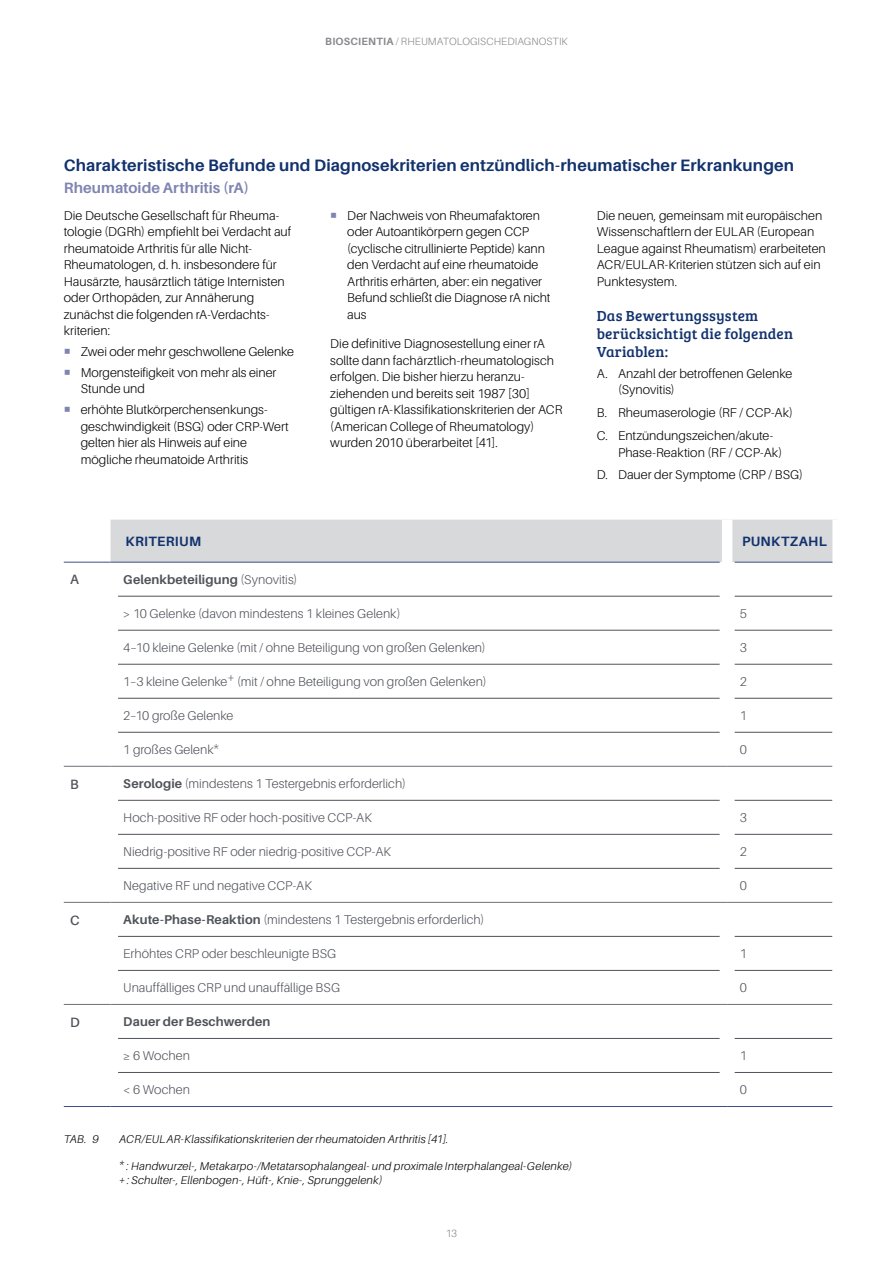
<style>
.page{position:relative;width:893px;height:1263px;background:#fff}
.page>*{position:absolute;margin:0;border:0;box-sizing:border-box;transform-origin:0 0}
.Fliesstext_Headline{font:700 16.5px "Aileron";letter-spacing:.01em;color:#12326e}
.Fliesstext_Headline_3__Ebene{font:15px/18px "Bree Serif";letter-spacing:.015em;color:#12326e}
.Fliesstext_Headline_2__Ebene{font:700 15px "Aileron";color:#8085b0}
.Tabelle_Kopfzeile{font:700 13.5px "Aileron";letter-spacing:.025em;color:#12326e}
.Tabelle_Spalte-Kategorie{font:600 13.5px "Aileron";color:#50535a}
.Fliesstext_vor_Bullets{font:300 12.75px/16.5px "Aileron";color:#000}
.Tabelle_Body{font:300 12.75px "Aileron";color:#50535a}
.Fliesstext{font:300 12.75px/16.5px "Aileron";letter-spacing:.005em;color:#000}
.Fliesstext_nach_Bullets{font:300 12.75px/16.5px "Aileron";color:#000}
.Tabelle_Body-2{font:700 12.75px "Aileron";letter-spacing:.01em;color:#50535a}
.t1{font:italic 300 11.25px/13.5px "Aileron";letter-spacing:.02em;color:#000}
.t2{font:300 10.5px "Aileron";letter-spacing:.01em;color:#86888c}
.s1{font-weight:700}
.s2{font-weight:300}
</style>
<div class="page">
<div style="left:111px;top:520px;width:721px;height:42px;background:#d8d9db"></div>
<hr style="left:118px;top:596px;width:602px;height:1px;background:#50535a">
<hr style="left:735px;top:596px;width:97px;height:1px;background:#50535a">
<hr style="left:118px;top:630px;width:602px;height:1px;background:#50535a">
<hr style="left:735px;top:630px;width:97px;height:1px;background:#50535a">
<hr style="left:118px;top:664px;width:602px;height:1px;background:#50535a">
<hr style="left:735px;top:664px;width:97px;height:1px;background:#50535a">
<hr style="left:118px;top:698px;width:602px;height:1px;background:#50535a">
<hr style="left:735px;top:698px;width:97px;height:1px;background:#50535a">
<hr style="left:118px;top:732px;width:602px;height:1px;background:#50535a">
<hr style="left:735px;top:732px;width:97px;height:1px;background:#50535a">
<hr style="left:118px;top:800px;width:602px;height:1px;background:#50535a">
<hr style="left:735px;top:800px;width:97px;height:1px;background:#50535a">
<hr style="left:118px;top:834px;width:602px;height:1px;background:#50535a">
<hr style="left:735px;top:834px;width:97px;height:1px;background:#50535a">
<hr style="left:118px;top:868px;width:602px;height:1px;background:#50535a">
<hr style="left:735px;top:868px;width:97px;height:1px;background:#50535a">
<hr style="left:118px;top:936px;width:602px;height:1px;background:#50535a">
<hr style="left:735px;top:936px;width:97px;height:1px;background:#50535a">
<hr style="left:118px;top:970px;width:602px;height:1px;background:#50535a">
<hr style="left:735px;top:970px;width:97px;height:1px;background:#50535a">
<hr style="left:118px;top:1038px;width:602px;height:1px;background:#50535a">
<hr style="left:735px;top:1038px;width:97px;height:1px;background:#50535a">
<hr style="left:118px;top:1072px;width:602px;height:1px;background:#50535a">
<hr style="left:735px;top:1072px;width:97px;height:1px;background:#50535a">
<hr style="left:64px;top:766px;width:47px;height:1px;background:#6e7178">
<hr style="left:111px;top:766px;width:616px;height:1px;background:#6e7178">
<hr style="left:727px;top:766px;width:105px;height:1px;background:#6e7178">
<hr style="left:64px;top:902px;width:47px;height:1px;background:#6e7178">
<hr style="left:111px;top:902px;width:616px;height:1px;background:#6e7178">
<hr style="left:727px;top:902px;width:105px;height:1px;background:#6e7178">
<hr style="left:64px;top:1004px;width:47px;height:1px;background:#6e7178">
<hr style="left:111px;top:1004px;width:616px;height:1px;background:#6e7178">
<hr style="left:727px;top:1004px;width:105px;height:1px;background:#6e7178">
<hr style="left:64px;top:562px;width:47px;height:1px;background:#3d4e85">
<hr style="left:111px;top:562px;width:609px;height:1px;background:#3d4e85">
<hr style="left:735px;top:562px;width:97px;height:1px;background:#3d4e85">
<hr style="left:64px;top:1106px;width:47px;height:1px;background:#3d4e85">
<hr style="left:111px;top:1106px;width:616px;height:1px;background:#3d4e85">
<hr style="left:727px;top:1106px;width:105px;height:1px;background:#3d4e85">
<div style="left:722px;top:520px;width:10px;height:42px;background:#fff"></div>
<p class="t2" style="left:325px;top:36px;width:243px"><span class="s1">BIOSCIENTIA</span> / RheumatologischeDiagnostik</p>
<p class="Fliesstext_Headline" style="left:64px;top:156px;width:732px">Charakteristische Befunde und Diagnosekriterien entzündlich-rheumatischer Erkrankungen</p>
<p class="Fliesstext_Headline_2__Ebene" style="left:64px;top:179px;width:187px">Rheumatoide Arthritis (rA)</p>
<p class="Fliesstext_vor_Bullets" style="left:64px;top:207px;width:229px">Die Deutsche Gesellschaft für Rheuma&shy;tologie (DGRh) empfiehlt bei Verdacht auf rheumatoide Arthritis für alle N icht-Rheumatologen, d. h. insbesondere für<br>H ausärzte, hausärztlich tätige I nternisten oder Orthopäden, zur Annäherung zunächst die folgenden rA-Verdachts&shy;kriterien:</p>
<p class="Fliesstext_vor_Bullets" style="left:81px;top:344px;width:215px">Zwei oder mehr geschwollene Gelenke</p>
<p class="Fliesstext_vor_Bullets" style="left:81px;top:364px;width:197px">Morgensteifigkeit von mehr als einer<br>Stunde und</p>
<p class="Fliesstext_vor_Bullets" style="left:81px;top:402px;width:210px">erhöhte Blutkörperchensenkungs&shy;geschwindigkeit (BSG) oder CRP-Wert gelten hier als H inweis auf eine mögliche rheumatoide Arthritis</p>
<p class="Fliesstext_vor_Bullets" style="left:347px;top:207px;width:205px">Der Nachweis von Rheumafaktoren oder Autoantikörpern gegen CC P (cyclische citrullinierte Peptide) kann den Verdacht auf eine rheumatoide<br>Arthritis erhärten, aber: ein negativer<br>Befund schließt die Diagnose rA nicht aus</p>
<p class="Fliesstext_nach_Bullets" style="left:330px;top:336px;width:234px">Die definitive Diagnosestellung einer rA sollte dann fachärztlich-rheumatologisch erfolgen. Die bisher hierzu heranzu&shy;ziehenden und bereits seit 1987 [30] gültigen rA-Klassifikationskriterien der AC R (American College of Rheumatology) wurden 2010 überarbeitet [41].</p>
<p class="Fliesstext" style="left:597px;top:207px;width:231px">Die neuen, gemeinsam mit europäischen Wissenschaftlern der EU LAR (European League against Rheumatism) erarbeiteten AC R/EU LAR-Kriterien stützen sich auf ein Punktesystem.</p>
<p class="Fliesstext_Headline_3__Ebene" style="left:597px;top:306px;width:198px">Das Bewertungssystem berücksichtigt die folgenden<br>Variablen:</p>
<p class="Fliesstext" style="left:618px;top:365px;width:176px;text-indent:-21px">A. Anzahl der betroffenen Gelenke (Synovitis)</p>
<p class="Fliesstext" style="left:597px;top:405px;width:198px">B. Rheumaserologie (RF / CC P-Ak)</p>
<p class="Fliesstext" style="left:618px;top:427px;width:166px;text-indent:-21px">C. Entzündungszeichen/akute-<br>Phase-Reaktion (RF / CC P-Ak)</p>
<p class="Fliesstext" style="left:597px;top:467px;width:208px">D. Dauer der Symptome (CRP / BSG)</p>
<p class="Tabelle_Kopfzeile" style="left:126px;top:534px;width:77px">KRITERIUM</p>
<p class="Tabelle_Kopfzeile" style="left:742px;top:534px;width:86px">PUNKTZAHL</p>
<p class="Tabelle_Spalte-Kategorie" style="left:70px;top:572px;width:10px">A</p>
<p class="Tabelle_Body-2" style="left:123px;top:572px;width:176px">Gelenkbeteiligung <span class="s2">(Synovitis)</span></p>
<p class="Tabelle_Body" style="left:123px;top:607px;width:279px">&gt; 10 Gelenke (davon mindestens 1 kleines Gelenk)</p>
<p class="Tabelle_Body" style="left:740px;top:607px;width:9px">5</p>
<p class="Tabelle_Body" style="left:123px;top:641px;width:364px">4–10 kleine Gelenke (mit / ohne Beteiligung von großen Gelenken)</p>
<p class="Tabelle_Body" style="left:740px;top:641px;width:9px">3</p>
<p class="Tabelle_Body" style="left:123px;top:675px;width:365px">1–3 kleine Gelenke+ (mit / ohne Beteiligung von großen Gelenken)</p>
<p class="Tabelle_Body" style="left:740px;top:675px;width:9px">2</p>
<p class="Tabelle_Body" style="left:123px;top:709px;width:112px">2–10 große Gelenke</p>
<p class="Tabelle_Body" style="left:740px;top:709px;width:9px">1</p>
<p class="Tabelle_Body" style="left:123px;top:743px;width:98px">1 großes Gelenk*</p>
<p class="Tabelle_Body" style="left:740px;top:743px;width:9px">0</p>
<p class="Tabelle_Spalte-Kategorie" style="left:70px;top:776px;width:10px">B</p>
<p class="Tabelle_Body" style="left:123px;top:777px;width:284px"><span class="s1">Serologie</span> (mindestens 1 Testergebnis erforderlich)</p>
<p class="Tabelle_Body" style="left:123px;top:811px;width:250px">H och-positive RF oder hoch-positive CC P-AK</p>
<p class="Tabelle_Body" style="left:740px;top:811px;width:9px">3</p>
<p class="Tabelle_Body" style="left:123px;top:845px;width:269px">N iedrig-positive RF oder niedrig-positive CC P-AK</p>
<p class="Tabelle_Body" style="left:740px;top:845px;width:9px">2</p>
<p class="Tabelle_Body" style="left:123px;top:879px;width:190px">N egative RF und negative CC P-AK</p>
<p class="Tabelle_Body" style="left:740px;top:879px;width:9px">0</p>
<p class="Tabelle_Spalte-Kategorie" style="left:70px;top:912px;width:11px">C</p>
<p class="Tabelle_Body" style="left:123px;top:913px;width:363px"><span class="s1">Akute-Phase-Reaktion</span> (mindestens 1 Testergebnis erforderlich)</p>
<p class="Tabelle_Body" style="left:123px;top:947px;width:206px">Erhöhtes CRP oder beschleunigte BSG</p>
<p class="Tabelle_Body" style="left:740px;top:947px;width:9px">1</p>
<p class="Tabelle_Body" style="left:123px;top:981px;width:209px">U nauffälliges CRP und unauffällige BSG</p>
<p class="Tabelle_Body" style="left:740px;top:981px;width:9px">0</p>
<p class="Tabelle_Spalte-Kategorie" style="left:70px;top:1014px;width:11px">D</p>
<p class="Tabelle_Body-2" style="left:123px;top:1015px;width:149px">Dauer der Beschwerden</p>
<p class="Tabelle_Body" style="left:123px;top:1049px;width:68px">≥ 6 Wochen</p>
<p class="Tabelle_Body" style="left:740px;top:1049px;width:9px">1</p>
<p class="Tabelle_Body" style="left:123px;top:1083px;width:68px">&lt; 6 Wochen</p>
<p class="Tabelle_Body" style="left:740px;top:1083px;width:9px">0</p>
<p class="t1" style="left:64px;top:1132px;width:36px">TAB. 9</p>
<p class="t1" style="left:119px;top:1132px;width:331px">ACR/EULAR-Klassifikationskriterien der rheumatoiden Arthritis [41].</p>
<p class="t1" style="left:119px;top:1159px;width:454px">* : Handwurzel-, Metakarpo-/Metatarsophalangeal- und proximale Interphalangeal-Gelenke) + : Schulter-, Ellenbogen-, Hüft-, Knie-, Sprunggelenk)</p>
<p class="t2" style="left:446px;top:1228px;width:13px">13</p>
</div>
